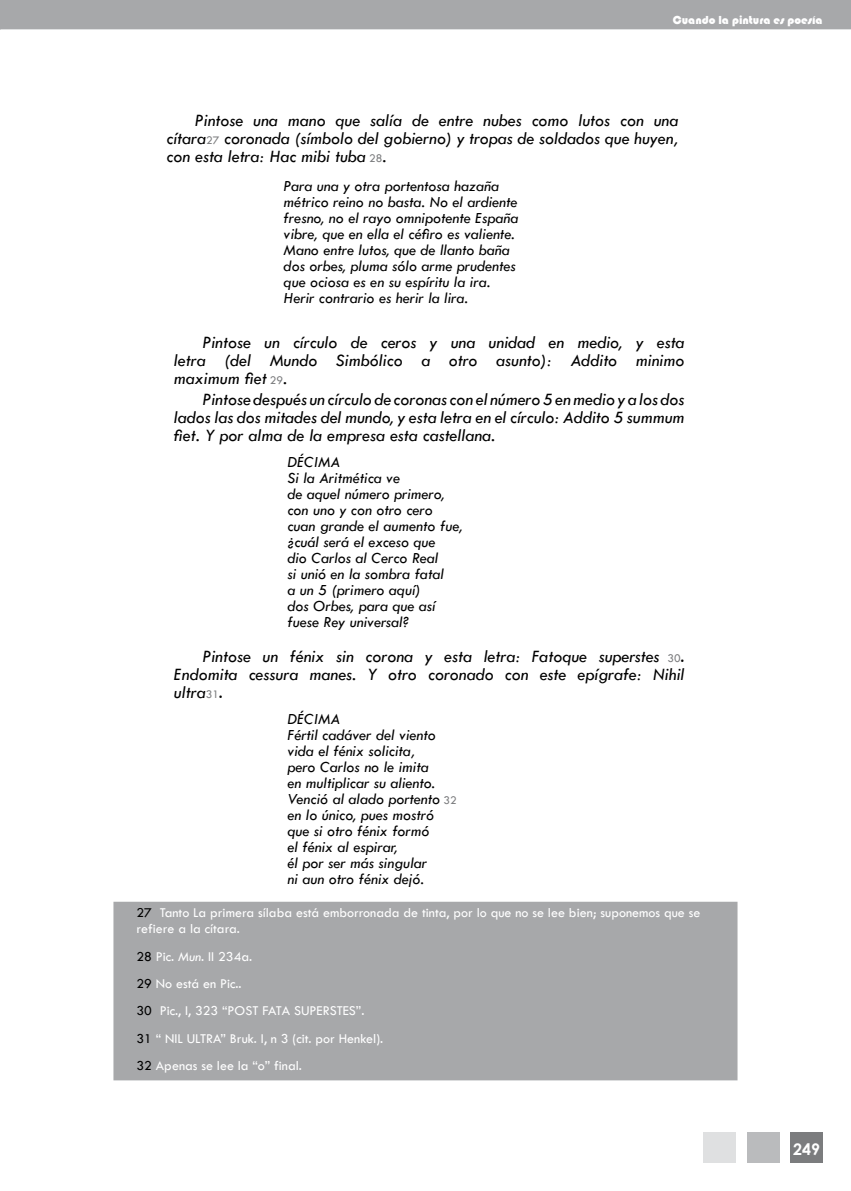
<style>
.page{position:relative;width:851px;height:1191px;background:#fff}
.page>*{position:absolute;margin:0;border:0;box-sizing:border-box;transform-origin:0 0}
.t1{font:italic 18px/18px "Tw Cen";color:#000;text-align:justify}
.t2{font:italic 16px/16px "Tw Cen";color:#000}
.t3{font:700 16px "Century Gothic";color:#fff}
.t4{font:14px/27.4px "Tw Cen";color:#fff}
.t5{font:12px "Bauhaus 93";color:#fff}
.s1{font-style:normal;font-size:12px;color:#7b7c7e}
.s2{font-style:normal}
.s3{color:#000}
.s4{font-style:italic}
</style>
<div class="page">
<div style="left:0;top:0;width:850px;height:28px;background:#a7a8aa"></div>
<div style="left:0;top:0;width:850px;height:29px;border:2px solid #a7a8aa"></div>
<div style="left:790px;top:1132px;width:32px;height:30px;background:#7b7c7e"></div>
<div style="left:747px;top:1132px;width:32px;height:30px;background:#babbbd"></div>
<div style="left:703px;top:1132px;width:32px;height:30px;background:#dfe0e1"></div>
<div style="left:116px;top:904px;width:618px;height:173px;background:#a7a8aa"></div>
<div style="left:113px;top:901px;width:624px;height:179px;border:6px solid #a7a8aa"></div>
<p class="t5" style="left:672px;top:13px;width:151px">Cuando la pintura es poesía</p>
<p class="t1" style="left:166px;top:111px;width:513px;text-indent:28px">Pintose una mano que salía de entre nubes como lutos con una cítara<span class="s1">27</span> coronada (símbolo del gobierno) y tropas de soldados que huyen, con esta letra: Hac mibi tuba <span class="s1">28</span>.</p>
<p class="t2" style="left:283px;top:178px;width:236px">Para una y otra portentosa hazaña métrico reino no basta. No el ardiente fresno, no el rayo omnipotente España vibre, que en ella el céfiro es valiente.<br>Mano entre lutos, que de llanto baña dos orbes, pluma sólo arme prudentes que ociosa es en su espíritu la ira.<br>Herir contrario es herir la lira.</p>
<p class="t1" style="left:174px;top:333px;width:512px;text-indent:28px">Pintose un círculo de ceros y una unidad en medio, y esta letra (del Mundo Simbólico a otro asunto): Addito minimo maximum fiet <span class="s1">29</span>.</p>
<p class="t1" style="left:174px;top:390px;width:512px;text-indent:28px">Pintose después un círculo de coronas con el número 5 en medio y a los dos lados las dos mitades del mundo, y esta letra en el círculo: Addito 5 summum fiet. Y por alma de la empresa esta castellana.</p>
<p class="t2" style="left:287px;top:454px;width:177px">DÉCIMA<br>Si la Aritmética ve<br>de aquel número primero, con uno y con otro cero cuan grande el aumento fue, ¿cuál será el exceso que<br>dio Carlos al Cerco Real<br>si unió en la sombra fatal<br>a un 5 (primero aquí)<br>dos Orbes, para que así fuese Rey universal?</p>
<p class="t1" style="left:174px;top:647px;width:512px;text-indent:28px">Pintose un fénix sin corona y esta letra: Fatoque superstes <span class="s1">30</span><span class="s2">.<br></span>Endomita cessura manes. Y otro coronado con este epígrafe: Nihil ultra<span class="s1">31</span><span class="s2">.</span></p>
<p class="t2" style="left:287px;top:710px;width:171px">DÉCIMA<br>Fértil cadáver del viento vida el fénix solicita,<br>pero Carlos no le imita<br>en multiplicar su aliento.<br>Venció al alado portento <span class="s1">32 </span>en lo único, pues mostró que si otro fénix formó<br>el fénix al espirar,<br>él por ser más singular<br>ni aun otro fénix dejó.</p>
<p class="t4" style="left:136px;top:905px;width:565px;line-height:16px"><span class="s3">27</span> Tanto La primera sílaba está emborronada de tinta, por lo que no se lee bien; suponemos que se refiere a la cítara.</p>
<p class="t4" style="left:136px;top:942px;width:248px"><span class="s3">28</span> Pic. <span class="s4">Mun</span>. II 234a.<br><span class="s3">29</span> No está en Pic..<br><span class="s3">30</span> Pic., I, 323 “POST FATA SUPERSTES”.<br><span class="s3">31</span> “ NIL ULTRA” Bruk. I, n 3 (cit. por Henkel).<br><span class="s3">32</span> Apenas se lee la “o” final.</p>
<p class="t3" style="left:793px;top:1136px;width:28px">249</p>
</div>
